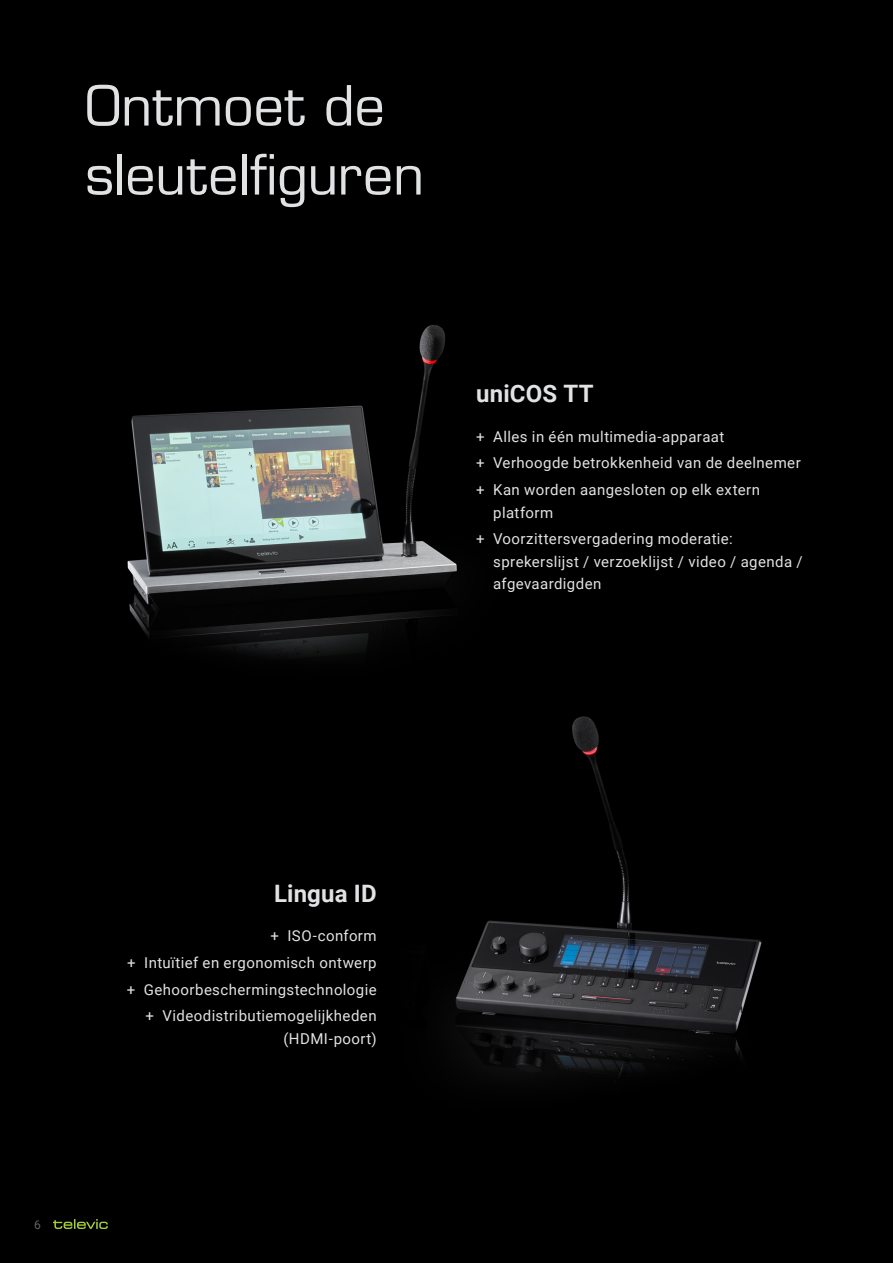
<style>
.page{position:relative;width:893px;height:1263px;background:#000}
.page>*{position:absolute;margin:0;border:0;box-sizing:border-box;transform-origin:0 0}
.H1_-_Large_title_-_l{font:54px/69px "Eurostile LT Std";letter-spacing:-.005em;color:#e1e2e4}
.H3_-_title_-light{font:700 24px "Roboto";letter-spacing:.005em;color:#e1e2e4}
.t1{font:15px/22.5px "Roboto";letter-spacing:.03em;color:#e1e2e4}
.t2{font:12px "Roboto";color:#636366}
</style>
<div class="page">
<img style="left:127px;top:325px;width:330px;height:333px">
<img style="left:455px;top:716px;width:307px;height:360px">
<svg style="left:53px;top:1219px;width:55px;height:10px"></svg>
<p class="H1_-_Large_title_-_l" style="left:85px;top:72px;width:341px">Ontmoet de sleutelfiguren</p>
<p class="H3_-_title_-light" style="left:476px;top:377px;width:119px">uniCOS TT</p>
<p class="t1" style="left:476px;top:424px;width:250px">+ Alles in één multimedia-apparaat</p>
<p class="t1" style="left:476px;top:451px;width:326px">+ Verhoogde betrokkenheid van de deelnemer</p>
<p class="t1" style="left:493px;top:478px;width:268px;text-indent:-17px">+ Kan worden aangesloten op elk extern platform</p>
<p class="t1" style="left:493px;top:527px;width:311px;text-indent:-17px">+ Voorzittersvergadering moderatie: sprekerslijst / verzoeklijst / video / agenda / afgevaardigden</p>
<p class="t2" style="left:34px;top:1216px;width:8px">6</p>
<p class="H3_-_title_-light" style="left:274px;top:876px;width:104px">Lingua ID</p>
<p class="t1" style="left:270px;top:924px;width:108px">+ ISO-conform</p>
<p class="t1" style="left:127px;top:951px;width:251px">+ Intuïtief en ergonomisch ontwerp</p>
<p class="t1" style="left:127px;top:977px;width:251px">+ Gehoorbeschermingstechnologie</p>
<p class="t1" style="left:145px;top:1004px;width:233px;text-align:right">+ Videodistributiemogelijkheden (HDMI-poort)</p>
</div>
